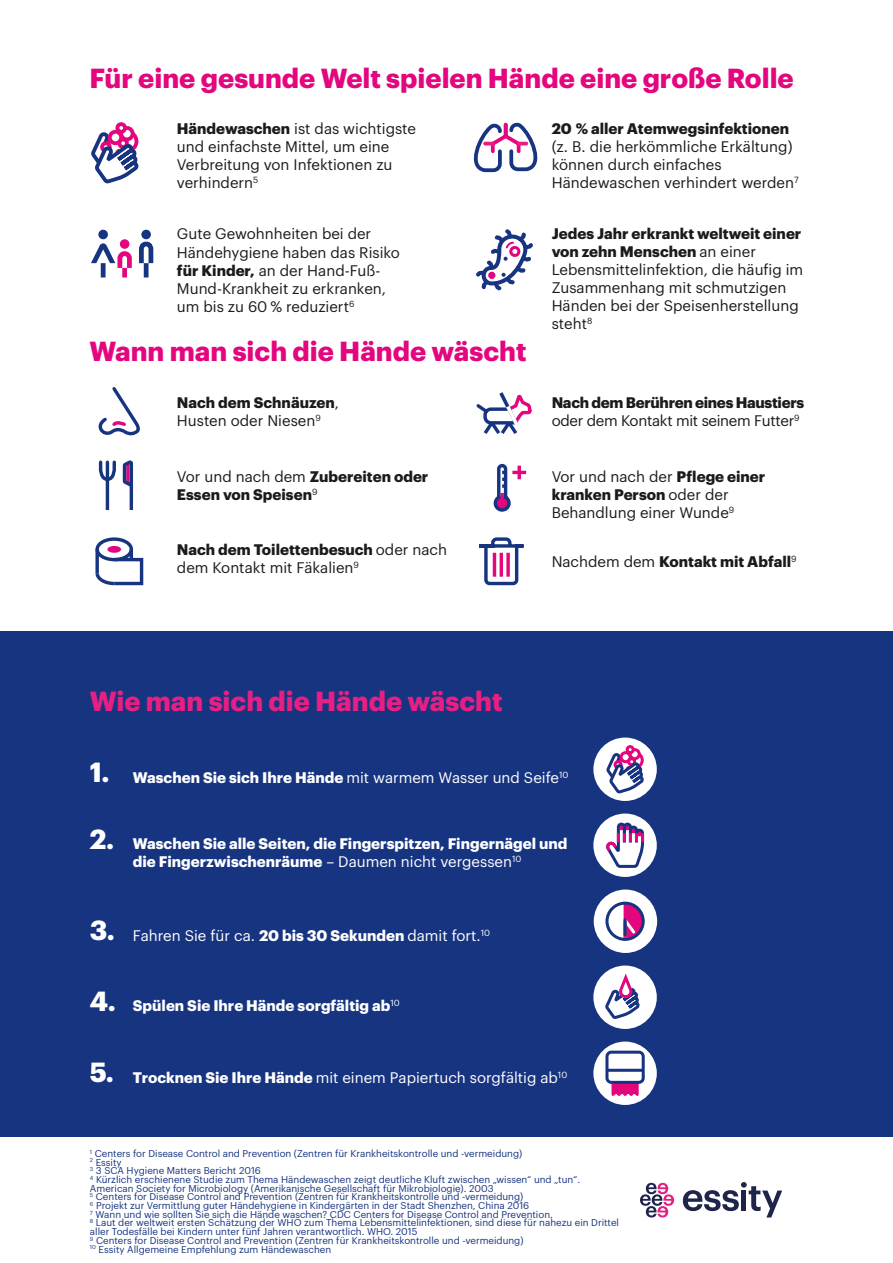
<style>
.page{position:relative;width:893px;height:1263px;background:#fff}
.page>*{position:absolute;margin:0;border:0;box-sizing:border-box;transform-origin:0 0}
.t1{font:700 27.15px "Graphik";color:#fff}
.t2{font:700 27px "Graphik";color:#e4067e}
.t3{font:700 27px "Graphik";color:#e81f82}
.t4{font:15px/18px "Graphik";color:#1c1b1a}
.t5{font:700 15px/18px "Graphik";color:#fff}
.t6{font:700 15px/18px "Graphik";color:#1c1b1a}
.t7{font:15px "Graphik";color:#fff}
.t8{font:700 15px/18px "Graphik";letter-spacing:-.02em;color:#1c1b1a}
.t9{font:9.75px/8.7px "Graphik";color:#173481}
.s1{font-weight:700}
.s2{font-weight:400}
</style>
<div class="page">
<div style="left:115px;top:122px;width:12px;height:12px;border:4px solid #e4067d;border-radius:50%"></div>
<svg style="left:91px;top:126px;width:48px;height:58px"></svg>
<svg style="left:476px;top:229px;width:57px;height:62px"></svg>
<div style="left:101px;top:263px;width:5px;height:14px;background:#173481"></div>
<div style="left:98px;top:230px;width:10px;height:9px;background:#173481;border-radius:50%"></div>
<div style="left:144px;top:263px;width:5px;height:14px;background:#173481"></div>
<div style="left:141px;top:230px;width:10px;height:9px;background:#173481;border-radius:50%"></div>
<div style="left:122px;top:268px;width:5px;height:9px;background:#e4067d"></div>
<svg style="left:91px;top:239px;width:63px;height:34px"></svg>
<svg style="left:473px;top:122px;width:65px;height:51px"></svg>
<svg style="left:98px;top:387px;width:41px;height:49px"></svg>
<svg style="left:98px;top:460px;width:35px;height:50px"></svg>
<div style="left:95px;top:537px;width:38px;height:24px;border:3px solid #173481;border-radius:50%"></div>
<svg style="left:95px;top:573px;width:23px;height:13px"></svg>
<svg style="left:95px;top:549px;width:4px;height:24px"></svg>
<div style="left:113px;top:558px;width:30px;height:27px;border:3px solid #173481"></div>
<div style="left:107px;top:546px;width:14px;height:7px;background:#e4067d;border-radius:50%"></div>
<svg style="left:130px;top:549px;width:3px;height:11px"></svg>
<svg style="left:476px;top:392px;width:56px;height:42px"></svg>
<svg style="left:494px;top:463px;width:17px;height:49px"></svg>
<svg style="left:518px;top:466px;width:3px;height:13px"></svg>
<hr style="left:512px;top:471px;width:14px;height:3px;background:#e4067d">
<svg style="left:479px;top:537px;width:45px;height:49px"></svg>
<hr style="left:493px;top:553px;width:3px;height:24px;background:#e4067d">
<hr style="left:500px;top:553px;width:3px;height:24px;background:#e4067d">
<svg style="left:506px;top:553px;width:4px;height:24px"></svg>
<div style="left:0;top:632px;width:893px;height:505px;background:#173481"></div>
<div style="left:593px;top:737px;width:64px;height:64px;background:#fff;border-radius:50%"></div>
<div style="left:626px;top:745px;width:9px;height:9px;border:3px solid #e4067d;border-radius:50%"></div>
<svg style="left:604px;top:747px;width:43px;height:49px"></svg>
<div style="left:593px;top:813px;width:64px;height:64px;background:#fff;border-radius:50%"></div>
<svg style="left:603px;top:821px;width:43px;height:48px"></svg>
<div style="left:594px;top:889px;width:63px;height:64px;background:#fff;border-radius:50%"></div>
<svg style="left:623px;top:903px;width:21px;height:35px"></svg>
<hr style="left:624px;top:921px;width:3px;height:18px;background:#e81f82">
<div style="left:605px;top:902px;width:40px;height:39px;border:3px solid #173481;border-radius:50%"></div>
<hr style="left:624px;top:920px;width:3px;height:15px;background:#173481">
<div style="left:593px;top:965px;width:64px;height:64px;background:#fff;border-radius:50%"></div>
<svg style="left:602px;top:974px;width:38px;height:47px"></svg>
<div style="left:593px;top:1041px;width:64px;height:64px;background:#fff;border-radius:50%"></div>
<svg style="left:610px;top:1084px;width:31px;height:18px"></svg>
<div style="left:605px;top:1051px;width:40px;height:33px;border:3px solid #173481;border-radius:4px"></div>
<hr style="left:607px;top:1069px;width:36px;height:3px;background:#173481">
<svg style="left:683px;top:1182px;width:99px;height:35px"></svg>
<svg style="left:640px;top:1183px;width:34px;height:34px"></svg>
<h2 class="t2" style="left:90px;top:57px;width:706px">Für eine gesunde Welt spielen Hände eine große Rolle</h2>
<h3 class="t4" style="left:177px;top:118px;width:241px"><span class="s1">Händewaschen</span> ist das wichtigste und einfachste Mittel, um eine<br>Verbreitung von Infektionen zu verhindern<sup>5</sup></h3>
<h3 class="t4" style="left:177px;top:224px;width:225px">Gute Gewohnheiten bei der<br>Händehygiene haben das Risiko <span class="s1">für Kinder,</span> an der Hand-Fuß-<br>Mund-Krankheit zu erkranken, um bis zu 60 % reduziert<sup>6</sup></h3>
<h3 class="t6" style="left:552px;top:118px;width:239px">20 % aller Atemwegsinfektionen</h3>
<h3 class="t4" style="left:552px;top:136px;width:249px">(z. B. die herkömmliche Erkältung) können durch einfaches<br>Händewaschen verhindert werden<sup>7</sup></h3>
<h3 class="t4" style="left:552px;top:223px;width:253px"><span class="s1">Jedes Jahr erkrankt weltweit einer von zehn Menschen</span> an einer<br>Lebensmittelinfektion, die häufig im<br>Zusammenhang mit schmutzigen<br>Händen bei der Speisenherstellung steht<sup>8</sup></h3>
<h2 class="t2" style="left:90px;top:330px;width:439px">Wann man sich die Hände wäscht</h2>
<h3 class="t4" style="left:177px;top:393px;width:164px"><span class="s1">Nach dem Schnäuzen</span>,<br>Husten oder Niesen<sup>9</sup></h3>
<h3 class="t6" style="left:177px;top:466px;width:253px"><span class="s2">Vor und nach dem</span> Zubereiten oder<br>Essen von Speisen<sup>9</sup></h3>
<h3 class="t4" style="left:177px;top:540px;width:272px"><span class="s1">Nach dem Toilettenbesuch</span> oder nach dem Kontakt mit Fäkalien<sup>9</sup></h3>
<h3 class="t8" style="left:552px;top:393px;width:254px">Nach dem Berühren eines Haustiers <span class="s2">oder dem Kontakt mit seinem Futter</span><sup>9</sup></h3>
<h3 class="t4" style="left:552px;top:466px;width:215px">Vor und nach der <span class="s1">Pflege einer kranken Person</span> oder der<br>Behandlung einer Wunde<sup>9</sup></h3>
<h3 class="t6" style="left:552px;top:551px;width:246px"><span class="s2">Nachdem dem</span> Kontakt mit Abfall<sup>9</sup></h3>
<h2 class="t3" style="left:90px;top:680px;width:414px">Wie man sich die Hände wäscht</h2>
<h1 class="t1" style="left:90px;top:751px;width:21px">1.</h1>
<h1 class="t1" style="left:90px;top:818px;width:26px">2.</h1>
<h3 class="t5" style="left:133px;top:767px;width:437px">Waschen Sie sich Ihre Hände <span class="s2">mit warmem Wasser und Seife</span><sup>10</sup></h3>
<h3 class="t5" style="left:133px;top:833px;width:436px">Waschen Sie alle Seiten, die Fingerspitzen, Fingernägel und die Fingerzwischenräume <span class="s2">– Daumen nicht vergessen</span><sup>10</sup></h3>
<h1 class="t1" style="left:90px;top:909px;width:27px">3.</h1>
<h3 class="t7" style="left:133px;top:924px;width:359px">Fahren Sie für ca. <span class="s1">20 bis 30 Sekunden</span> damit fort.<sup>10</sup></h3>
<h1 class="t1" style="left:90px;top:980px;width:28px">4.</h1>
<h3 class="t5" style="left:133px;top:995px;width:269px">Spülen Sie Ihre Hände sorgfältig ab<sup>10</sup></h3>
<h1 class="t1" style="left:90px;top:1051px;width:26px">5.</h1>
<h3 class="t7" style="left:133px;top:1066px;width:436px"><span class="s1">Trocknen Sie Ihre Hände</span> mit einem Papiertuch sorgfältig ab<sup>10</sup></h3>
<p class="t9" style="left:90px;top:1148px;width:531px"><sup>1</sup> Centers for Disease Control and Prevention (Zentren für Krankheitskontrolle und -vermeidung)<br><sup>2</sup> Essity<br><sup>3</sup> 3 SCA Hygiene Matters Bericht 2016<br><sup>4</sup> Kürzlich erschienene Studie zum Thema Händewaschen zeigt deutliche Kluft zwischen „wissen“ und „tun“.<br>American Society for Microbiology (Amerikanische Gesellschaft für Mikrobiologie). 2003<br><sup>5</sup> Centers for Disease Control and Prevention (Zentren für Krankheitskontrolle und -vermeidung)<br><sup>6</sup> Projekt zur Vermittlung guter Händehygiene in Kindergärten in der Stadt Shenzhen, China 2016<br><sup>7</sup> Wann und wie sollten Sie sich die Hände waschen? CDC Centers for Disease Control and Prevention.<br><sup>8</sup> Laut der weltweit ersten Schätzung der WHO zum Thema Lebensmittelinfektionen, sind diese für nahezu ein Drittel aller Todesfälle bei Kindern unter fünf Jahren verantwortlich. WHO. 2015<br><sup>9</sup> Centers for Disease Control and Prevention (Zentren für Krankheitskontrolle und -vermeidung)<br><sup>10</sup> Essity Allgemeine Empfehlung zum Händewaschen</p>
</div>
